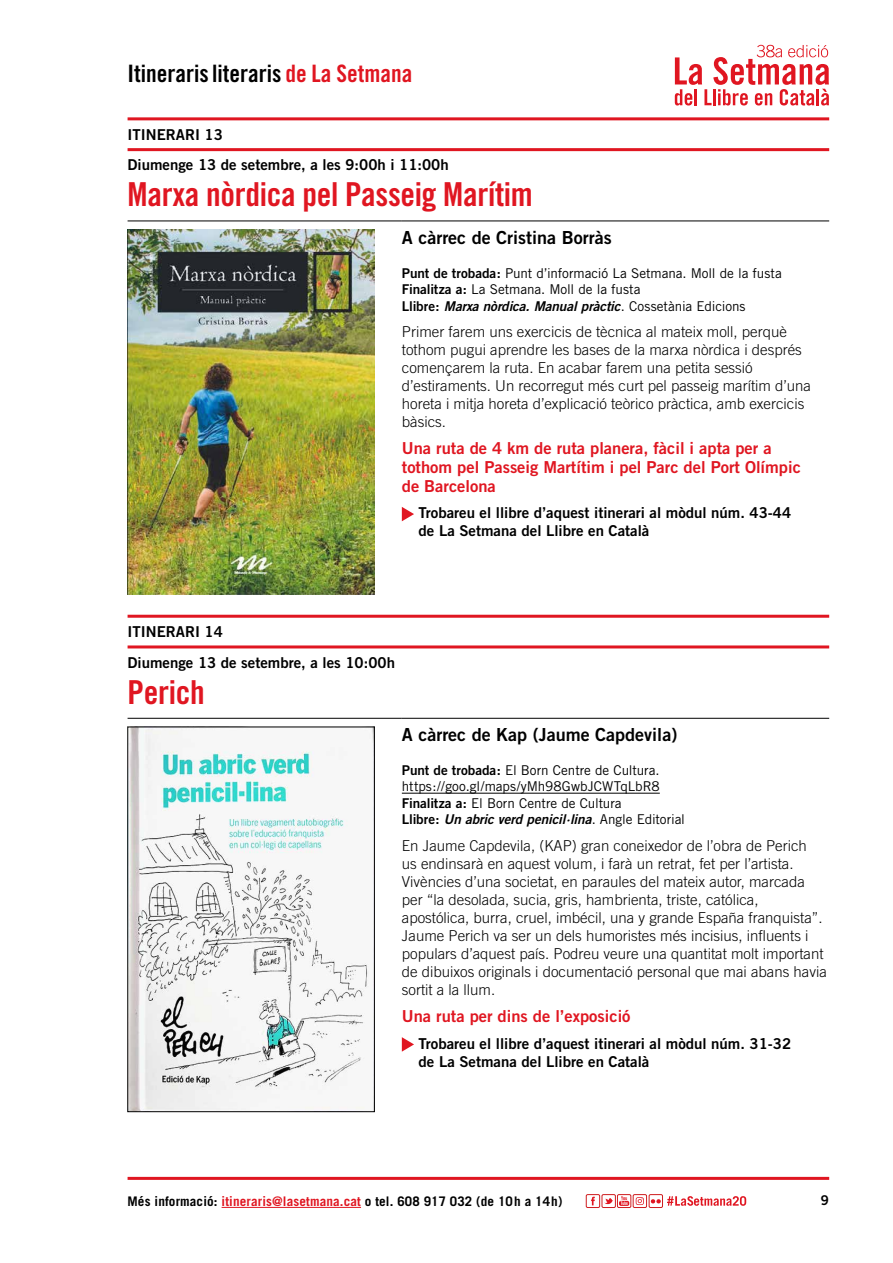
<style>
.page{position:relative;width:893px;height:1263px;background:#fff}
.page>*{position:absolute;margin:0;border:0;box-sizing:border-box;transform-origin:0 0}
.t1{font:33px "Trade Gothic Bold Cond Twenty";letter-spacing:-.01em;color:#e01621}
.t2{font:24px "Trade Gothic Bold Cond Twenty";color:#000}
.t3{font:18px "Trade Gothic Bold Two";color:#000}
.t4{font:16.5px/18.8px "Trade Gothic Bold Two";color:#e01621}
.t5{font:300 15px/18px "Trade Gothic";color:#000}
.t6{font:15px/30.8px "Trade Gothic Bold Two";color:#000}
.t7{font:13.5px/16.5px "Trade Gothic";letter-spacing:-.005em;color:#000}
.t8{font:italic 13.5px "Trade Gothic Bold Two";letter-spacing:-.01em;color:#000}
.t9{font:13.5px "Trade Gothic Bold Two";color:#000}
.t10{font:700 13.2px "Trade Gothic";letter-spacing:.01em;color:#000}
.s1{color:#e01621}
.s2{font-family:"Trade Gothic Bold Two"}
.s3{font-style:normal}
.s4{font-family:"Trade Gothic";font-style:normal}
</style>
<div class="page">
<hr style="left:222px;top:1207px;width:139px;height:1px;background:#e01621">
<svg style="left:667px;top:1196px;width:79px;height:10px"></svg>
<div style="left:586px;top:1194px;width:14px;height:14px;border:1px solid #cf1c1f"></div>
<svg style="left:591px;top:1197px;width:4px;height:8px"></svg>
<div style="left:602px;top:1194px;width:14px;height:14px;border:1px solid #cf1c1f"></div>
<svg style="left:604px;top:1198px;width:9px;height:6px"></svg>
<div style="left:617px;top:1194px;width:14px;height:14px;border:1px solid #cf1c1f"></div>
<svg style="left:619px;top:1196px;width:10px;height:10px"></svg>
<div style="left:633px;top:1194px;width:14px;height:14px;border:1px solid #cf1c1f"></div>
<svg style="left:636px;top:1197px;width:8px;height:8px"></svg>
<div style="left:649px;top:1194px;width:14px;height:14px;border:1px solid #cf1c1f"></div>
<svg style="left:651px;top:1199px;width:10px;height:4px"></svg>
<svg style="left:675px;top:45px;width:154px;height:60px"></svg>
<hr style="left:128px;top:1177px;width:701px;height:3px;background:#e01621">
<hr style="left:128px;top:117px;width:701px;height:3px;background:#e01621">
<hr style="left:128px;top:148px;width:701px;height:3px;background:#e01621">
<hr style="left:128px;top:615px;width:701px;height:3px;background:#e01621">
<hr style="left:128px;top:645px;width:701px;height:3px;background:#e01621">
<hr style="left:128px;top:221px;width:274px;height:1px;background:#000">
<hr style="left:402px;top:221px;width:427px;height:1px;background:#000">
<img style="left:128px;top:229px;width:246px;height:366px">
<svg style="left:402px;top:507px;width:12px;height:14px"></svg>
<hr style="left:128px;top:718px;width:274px;height:1px;background:#000">
<hr style="left:402px;top:718px;width:427px;height:1px;background:#000">
<img style="left:130px;top:729px;width:243px;height:381px">
<div style="left:128px;top:727px;width:247px;height:385px;border:1px solid #000"></div>
<hr style="left:402px;top:793px;width:258px;height:1px;background:#000">
<svg style="left:402px;top:1037px;width:12px;height:15px"></svg>
<h2 class="t2" style="left:128px;top:59px;width:286px">Itineraris literaris <span class="s1">de La Setmana</span></h2>
<p class="t6" style="left:128px;top:119px;width:323px">ITINERARI 13<br>Diumenge 13 de setembre, a les 9:00h i 11:00h</p>
<h1 class="t1" style="left:128px;top:174px;width:407px">Marxa nòrdica pel Passeig Marítim</h1>
<p class="t3" style="left:402px;top:226px;width:211px">A càrrec de Cristina Borràs</p>
<p class="t7" style="left:402px;top:264px;width:381px"><span class="s2">Punt de trobada:</span> Punt d’informació La Setmana. Moll de la fusta<br><span class="s2">Finalitza a:</span> La Setmana. Moll de la fusta</p>
<p class="t8" style="left:402px;top:297px;width:345px"><span class="s3">Llibre:</span> Marxa nòrdica. Manual pràctic<span class="s4">. Cossetània Edicions</span></p>
<p class="t5" style="left:402px;top:322px;width:411px">Primer farem uns exercicis de tècnica al mateix moll, perquè tothom pugui aprendre les bases de la marxa nòrdica i després començarem la ruta. En acabar farem una petita sessió d’estiraments. Un recorregut més curt pel passeig marítim d’una horeta i mitja horeta d’explicació teòrico pràctica, amb exercicis bàsics.</p>
<p class="t4" style="left:402px;top:439px;width:401px">Una ruta de 4 km de ruta planera, fàcil i apta per a tothom pel Passeig Martítim i pel Parc del Port Olímpic de Barcelona</p>
<p class="t6" style="left:419px;top:504px;width:374px;line-height:18px">Trobareu el llibre d’aquest itinerari al mòdul núm. 43-44 de La Setmana del Llibre en Català</p>
<p class="t6" style="left:128px;top:616px;width:269px">ITINERARI 14<br>Diumenge 13 de setembre, a les 10:00h</p>
<h1 class="t1" style="left:128px;top:672px;width:79px">Perich</h1>
<p class="t3" style="left:402px;top:724px;width:277px">A càrrec de Kap (Jaume Capdevila)</p>
<p class="t7" style="left:402px;top:762px;width:259px;text-align:justify"><span class="s2">Punt de trobada:</span> El Born Centre de Cultura. https://goo.gl/maps/yMh98GwbJCWTqLbR8<br><span class="s2">Finalitza a:</span> El Born Centre de Cultura</p>
<p class="t8" style="left:402px;top:811px;width:285px"><span class="s3">Llibre:</span> Un abric verd penicil·lina<span class="s4">. Angle Editorial</span></p>
<p class="t5" style="left:402px;top:836px;width:427px">En Jaume Capdevila, (KAP) gran coneixedor de l’obra de Perich<br>us endinsarà en aquest volum, i farà un retrat, fet per l’artista.<br>Vivències d’una societat, en paraules del mateix autor, marcada per “la desolada, sucia, gris, hambrienta, triste, católica, apostólica, burra, cruel, imbécil, una y grande España franquista”.<br>Jaume Perich va ser un dels humoristes més incisius, influents i populars d’aquest país. Podreu veure una quantitat molt important de dibuixos originals i documentació personal que mai abans havia sortit a la llum.</p>
<p class="t4" style="left:402px;top:1006px;width:230px">Una ruta per dins de l’exposició</p>
<p class="t6" style="left:419px;top:1034px;width:374px;line-height:18px">Trobareu el llibre d’aquest itinerari al mòdul núm. 31-32 de La Setmana del Llibre en Català</p>
<p class="t10" style="left:128px;top:1193px;width:436px">Més informació: <span class="s1">itineraris@lasetmana.cat</span> o tel. 608 917 032 (de 10h a 14h)</p>
<p class="t9" style="left:821px;top:1192px;width:10px">9</p>
</div>
